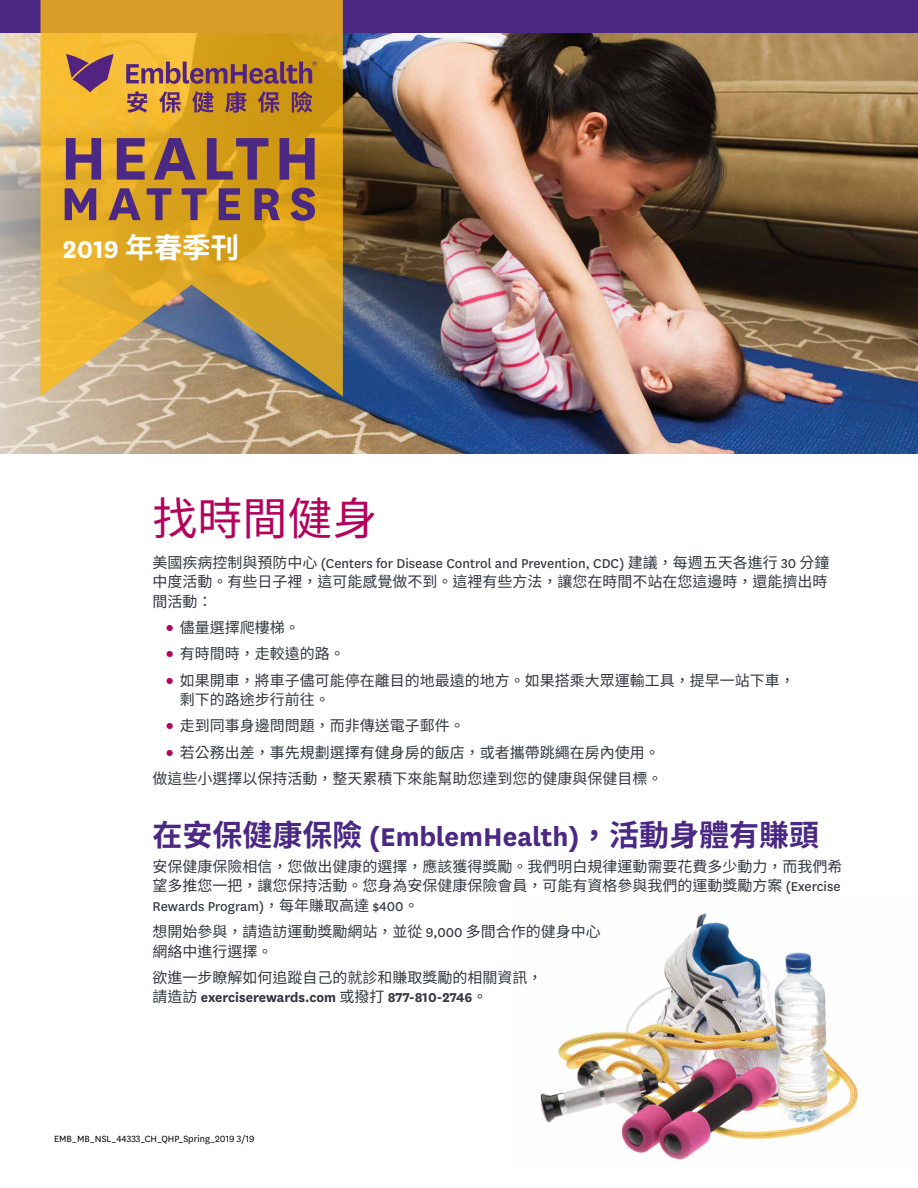
<style>
.page{position:relative;width:918px;height:1188px;background:#fff}
.page>*{position:absolute;margin:0;border:0;box-sizing:border-box;transform-origin:0 0}
.t1{font:700 70.5px "National";letter-spacing:.07em;color:#4b2884}
.t2{font:700 54px "National";letter-spacing:.14em;color:#4b2884}
.t3{font:45px "Noto Sans CJ Ktc";color:#b4015c}
.t4{font:700 30px "Noto Sans CJ Ktc";color:#4b2884}
.t5{font:700 28.5px "National";color:#fff}
.t6{font:15px/19.5px "Noto Sans CJ Ktc";color:#343741}
.t7{font:15px "National";color:#343741}
.t8{font:700 15px "National";color:#343741}
.t9{font:10.5px "National";color:#000}
.s1{font-family:"Noto Sans CJ Ktc"}
.s2{font-family:"National";font-weight:900;font-size:18px;color:#b4015c}
.s3{font-family:"National"}
.s4{font-family:"Noto Sans CJ Ktc";font-weight:400}
</style>
<div class="page">
<img style="left:343px;top:33px;width:575px;height:421px">
<svg style="left:0;top:33px;width:343px;height:421px;background:#c5b39d"></svg>
<img style="left:540px;top:913px;width:318px;height:247px">
<div style="left:0;top:0;width:918px;height:33px;background:#4b2884"></div>
<svg style="left:40px;top:0;width:303px;height:397px;background:#d3a334"></svg>
<svg style="left:127px;top:91px;width:20px;height:22px"></svg>
<svg style="left:159px;top:91px;width:22px;height:22px"></svg>
<svg style="left:192px;top:91px;width:22px;height:22px"></svg>
<svg style="left:225px;top:91px;width:21px;height:22px"></svg>
<svg style="left:258px;top:91px;width:22px;height:22px"></svg>
<svg style="left:292px;top:91px;width:20px;height:22px"></svg>
<svg style="left:126px;top:61px;width:191px;height:23px;background:#a47147"></svg>
<svg style="left:66px;top:54px;width:48px;height:38px;background:#9a665d"></svg>
<h1 class="t1" style="left:61px;top:108px;width:261px">HEALTH</h1>
<h2 class="t2" style="left:61px;top:165px;width:258px">MATTERS</h2>
<h3 class="t5" style="left:63px;top:229px;width:178px">2019 <span class="s1">年春季刊</span></h3>
<h3 class="t3" style="left:153px;top:493px;width:226px">找時間健身</h3>
<p class="t7" style="left:153px;top:553px;width:679px"><span class="s1">美國疾病控制與預防中心</span> (Centers for Disease Control and Prevention, CDC) <span class="s1">建議，每週五天各進行</span> 30 <span class="s1">分鐘</span></p>
<p class="t6" style="left:153px;top:572px;width:676px">中度活動。有些日子裡，這可能感覺做不到。這裡有些方法，讓您在時間不站在您這邊時，還能擠出時間活動：</p>
<p class="t6" style="left:166px;top:618px;width:135px"><span class="s2">•</span> 儘量選擇爬樓梯。</p>
<p class="t6" style="left:166px;top:644px;width:180px"><span class="s2">•</span> 有時間時，走較遠的路。</p>
<p class="t6" style="left:180px;top:671px;width:617px;text-indent:-14px"><span class="s2">•</span> 如果開車，將車子儘可能停在離目的地最遠的地方。如果搭乘大眾運輸工具，提早一站下車，剩下的路途步行前往。</p>
<p class="t6" style="left:166px;top:716px;width:300px"><span class="s2">•</span> 走到同事身邊問問題，而非傳送電子郵件。</p>
<p class="t6" style="left:153px;top:739px;width:511px;line-height:26.2px;text-align:right"><span class="s2">•</span> 若公務出差，事先規劃選擇有健身房的飯店，或者攜帶跳繩在房內使用。做這些小選擇以保持活動，整天累積下來能幫助您達到您的健康與保健目標。</p>
<h3 class="t4" style="left:153px;top:818px;width:668px">在安保健康保險 <span class="s3">(EmblemHealth)</span>，活動身體有賺頭</h3>
<p class="t6" style="left:153px;top:857px;width:691px">安保健康保險相信，您做出健康的選擇，應該獲得獎勵。我們明白規律運動需要花費多少動力，而我們希望多推您一把，讓您保持活動。您身為安保健康保險會員，可能有資格參與我們的運動獎勵方案 <span class="s3">(Exercise</span></p>
<p class="t7" style="left:153px;top:896px;width:268px">Rewards Program)<span class="s1">，每年賺取高達</span> $400<span class="s1">。</span></p>
<p class="t6" style="left:153px;top:922px;width:450px">想開始參與，請造訪運動獎勵網站，並從 <span class="s3">9,000</span> 多間合作的健身中心網絡中進行選擇。</p>
<p class="t6" style="left:153px;top:968px;width:391px">欲進一步瞭解如何追蹤自己的就診和賺取獎勵的相關資訊，</p>
<p class="t8" style="left:153px;top:987px;width:336px"><span class="s4">請造訪</span> exerciserewards.com <span class="s4">或撥打</span> 877-810-2746<span class="s4">。</span></p>
<p class="t9" style="left:54px;top:1132px;width:202px">EMB_MB_NSL_44333_CH_QHP_Spring_2019 3/19</p>
</div>
